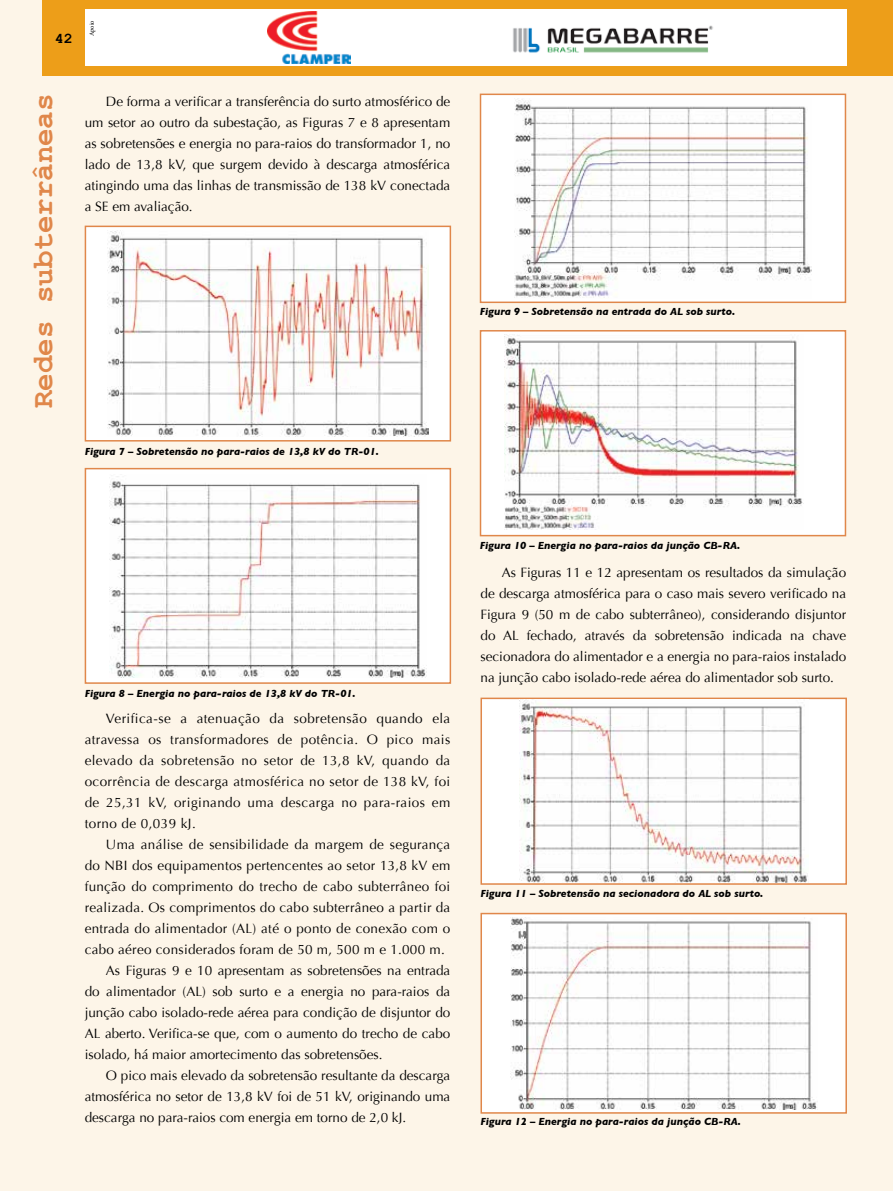
<style>
.page{position:relative;width:893px;height:1191px;background:#fdf5e8}
.page>*{position:absolute;margin:0;border:0;box-sizing:border-box;transform-origin:0 0}
.t1{font:700 30px "Courier New";color:#e0874a}
.t2{font:700 15px "Courier New";color:#000}
.t3{font:13.5px/21px "Optima";color:#000;text-align:justify}
.t4{font:13.5px "Optima";letter-spacing:.02em;color:#000}
.t5{font:italic 700 10.5px "Gill Sans";color:#000}
.t6{font:6.3px "Minion Pro";letter-spacing:-.005em;color:#000}
</style>
<div class="page">
<div style="left:43px;top:0;width:850px;height:76px;background:#ed9e19"></div>
<div style="left:85px;top:9px;width:761px;height:57px;background:#fff"></div>
<img style="left:513px;top:25px;width:200px;height:28px">
<img style="left:268px;top:11px;width:82px;height:52px">
<div style="left:85px;top:226px;width:366px;height:215px;background:#fff;border:2px solid #e0874a"></div>
<img style="left:107px;top:231px;width:322px;height:205px">
<div style="left:85px;top:468px;width:366px;height:216px;background:#fff;border:2px solid #e0874a"></div>
<img style="left:109px;top:476px;width:318px;height:201px">
<div style="left:480px;top:94px;width:366px;height:209px;background:#fff;border:2px solid #e0874a"></div>
<img style="left:514px;top:99px;width:298px;height:199px">
<div style="left:480px;top:330px;width:366px;height:206px;background:#fff;border:2px solid #e0874a"></div>
<img style="left:505px;top:335px;width:299px;height:195px">
<div style="left:480px;top:697px;width:367px;height:187px;background:#fff;border:2px solid #e0874a"></div>
<img style="left:519px;top:699px;width:289px;height:183px">
<div style="left:480px;top:912px;width:367px;height:201px;background:#fff;border:2px solid #e0874a"></div>
<img style="left:510px;top:917px;width:307px;height:192px">
<p class="t2" style="left:55px;top:29px;width:19px">42</p>
<p class="t6" style="left:88px;top:36px;width:17px;rotate:-90deg">Apoio</p>
<h1 class="t1" style="left:24px;top:408px;width:316px;rotate:-90deg">Redes subterrâneas</h1>
<p class="t3" style="left:85px;top:91px;width:367px;text-indent:21px">De forma a verificar a transferência do surto atmosférico de um setor ao outro da subestação, as Figuras 7 e 8 apresentam as sobretensões e energia no para-raios do transformador 1, no lado de 13,8 kV, que surgem devido à descarga atmosférica atingindo uma das linhas de transmissão de 138 kV conectada a SE em avaliação.</p>
<p class="t5" style="left:85px;top:445px;width:296px">Figura 7 – Sobretensão no para-raios de 13,8 kV do TR-01.</p>
<p class="t5" style="left:480px;top:305px;width:257px">Figura 9 – Sobretensão na entrada do AL sob surto.</p>
<p class="t5" style="left:85px;top:687px;width:273px">Figura 8 – Energia no para-raios de 13,8 kV do TR-01.</p>
<p class="t3" style="left:85px;top:707px;width:367px;text-indent:21px">Verifica-se a atenuação da sobretensão quando ela atravessa os transformadores de potência. O pico mais elevado da sobretensão no setor de 13,8 kV, quando da ocorrência de descarga atmosférica no setor de 138 kV, foi de 25,31 kV, originando uma descarga no para-raios em torno de 0,039 kJ.</p>
<p class="t4" style="left:106px;top:836px;width:346px">Uma análise de sensibilidade da margem de segurança</p>
<p class="t4" style="left:85px;top:857px;width:367px">do NBI dos equipamentos pertencentes ao setor 13,8 kV em</p>
<p class="t4" style="left:85px;top:878px;width:367px">função do comprimento do trecho de cabo subterrâneo foi</p>
<p class="t4" style="left:85px;top:899px;width:367px">realizada. Os comprimentos do cabo subterrâneo a partir da</p>
<p class="t4" style="left:85px;top:920px;width:367px">entrada do alimentador (AL) até o ponto de conexão com o</p>
<p class="t4" style="left:85px;top:941px;width:362px">cabo aéreo considerados foram de 50 m, 500 m e 1.000 m.</p>
<p class="t3" style="left:106px;top:959px;width:346px">As Figuras 9 e 10 apresentam as sobretensões na entrada</p>
<p class="t3" style="left:85px;top:980px;width:367px">do alimentador (AL) sob surto e a energia no para-raios da</p>
<p class="t3" style="left:85px;top:1001px;width:367px">junção cabo isolado-rede aérea para condição de disjuntor do</p>
<p class="t3" style="left:85px;top:1022px;width:367px">AL aberto. Verifica-se que, com o aumento do trecho de cabo</p>
<p class="t3" style="left:85px;top:1043px;width:299px">isolado, há maior amortecimento das sobretensões.</p>
<p class="t3" style="left:106px;top:1065px;width:346px">O pico mais elevado da sobretensão resultante da descarga</p>
<p class="t3" style="left:85px;top:1086px;width:367px">atmosférica no setor de 13,8 kV foi de 51 kV, originando uma</p>
<p class="t3" style="left:85px;top:1107px;width:323px">descarga no para-raios com energia em torno de 2,0 kJ.</p>
<p class="t5" style="left:480px;top:539px;width:262px">Figura 10 – Energia no para-raios da junção CB-RA.</p>
<p class="t3" style="left:480px;top:562px;width:367px;text-indent:21px">As Figuras 11 e 12 apresentam os resultados da simulação de descarga atmosférica para o caso mais severo verificado na Figura 9 (50 m de cabo subterrâneo), considerando disjuntor do AL fechado, através da sobretensão indicada na chave secionadora do alimentador e a energia no para-raios instalado na junção cabo isolado-rede aérea do alimentador sob surto.</p>
<p class="t5" style="left:480px;top:887px;width:284px">Figura 11 – Sobretensão na secionadora do AL sob surto.</p>
<p class="t5" style="left:480px;top:1115px;width:262px">Figura 12 – Energia no para-raios da junção CB-RA.</p>
</div>
